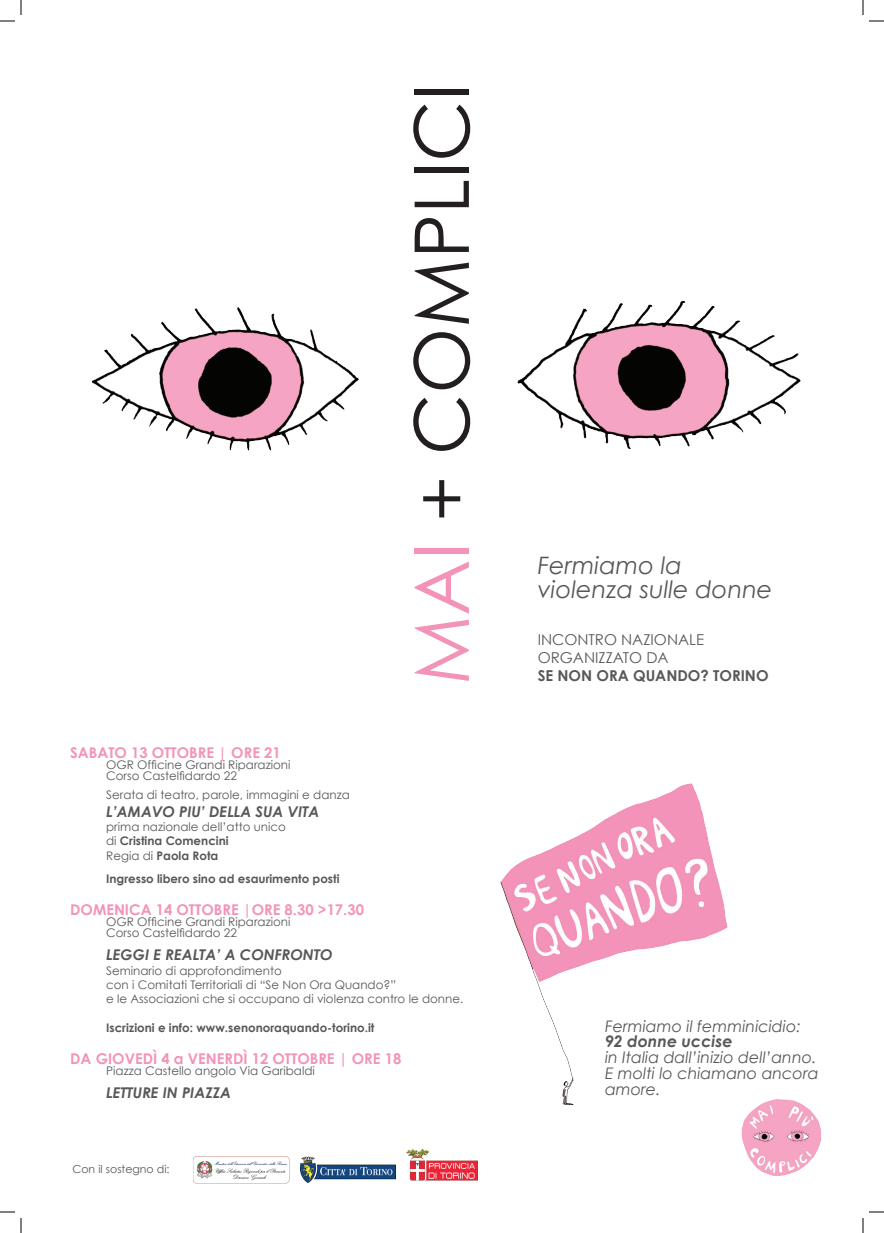
<style>
.page{position:relative;width:884px;height:1233px;background:#fff}
.page>*{position:absolute;margin:0;border:0;box-sizing:border-box;transform-origin:0 0}
.t1{font:75.5px "Century Gothic";color:#231f20}
.t2{font:italic 24px/24px "Century Gothic";color:#57585a}
.t3{font:italic 15.9px/15.9px "Century Gothic";color:#57585a}
.t4{font:italic 700 15.9px "Century Gothic";color:#57585a}
.t5{font:15px/18px "Century Gothic";color:#57585a}
.t6{font:700 15px "Century Gothic";color:#57585a}
.t7{font:700 14.8px "Century Gothic";color:#f393b9}
.t8{font:italic 700 14.8px "Century Gothic";color:#57585a}
.t9{font:11.8px/14.2px "Century Gothic";color:#57585a}
.t10{font:700 11.8px "Century Gothic";color:#57585a}
.t11{font:11px "Century Gothic";color:#57585a}
.s1{color:#f393b9}
.s2{font-weight:700}
</style>
<div class="page">
<img style="left:300px;top:1156px;width:96px;height:26px">
<img style="left:194px;top:1156px;width:95px;height:27px">
<img style="left:407px;top:1148px;width:71px;height:34px">
<img style="left:500px;top:783px;width:228px;height:322px">
<img style="left:742px;top:1099px;width:78px;height:77px">
<img style="left:91px;top:301px;width:710px;height:150px">
<svg style="left:0;top:1211px;width:15px;height:1px"></svg>
<svg style="left:869px;top:1211px;width:15px;height:1px"></svg>
<svg style="left:0;top:0;width:22px;height:22px"></svg>
<svg style="left:20px;top:1218px;width:2px;height:15px"></svg>
<svg style="left:862px;top:0;width:22px;height:22px"></svg>
<svg style="left:862px;top:1218px;width:2px;height:15px"></svg>
<h1 class="t1" style="left:396px;top:685px;width:591px;rotate:-90deg"><span class="s1">mai</span> + complici</h1>
<p class="t7" style="left:70px;top:743px;width:212px">sabato 13 ottobre | ore 21</p>
<p class="t9" style="left:106px;top:759px;width:186px;line-height:11px">OGR Officine Grandi Riparazioni<br>Corso Castelfidardo 22</p>
<p class="t9" style="left:106px;top:787px;width:245px">Serata di teatro, parole, immagini e danza</p>
<p class="t8" style="left:106px;top:802px;width:215px">L’AMAVO PIU’ DELLA SUA VITA</p>
<p class="t9" style="left:106px;top:819px;width:181px">prima nazionale dell’atto unico di <span class="s2">Cristina Comencini<br></span>Regia di <span class="s2">Paola Rota</span></p>
<p class="t10" style="left:70px;top:871px;width:21px">I</p>
<p class="t10" style="left:110px;top:871px;width:232px">ngresso libero sino ad esaurimento posti</p>
<p class="t7" style="left:70px;top:900px;width:295px">domen ica 14 ottobre |ore 8.30 &gt;17.30</p>
<p class="t9" style="left:106px;top:916px;width:186px;line-height:11px">OGR Officine Grandi Riparazioni<br>Corso Castelfidardo 22</p>
<p class="t8" style="left:106px;top:945px;width:228px">LEGGI E REALTA’ A CONFRONTO</p>
<p class="t9" style="left:106px;top:963px;width:359px">Seminario di approfondimento<br>con i Comitati Territoriali di “Se Non Ora Quando?”<br>e le Associazioni che si occupano di violenza contro le donne.</p>
<p class="t10" style="left:70px;top:1020px;width:21px">I</p>
<p class="t10" style="left:110px;top:1020px;width:266px">scrizioni e info: www.senonoraquando-torino.it</p>
<p class="t7" style="left:70px;top:1049px;width:333px">da giovedì 4 a ven erdì 12 ottobre | ore 18</p>
<p class="t9" style="left:106px;top:1063px;width:210px">Piazza Castello angolo Via Garibaldi</p>
<p class="t8" style="left:106px;top:1083px;width:126px">LETTURE IN PIAZZA</p>
<p class="t11" style="left:72px;top:1162px;width:99px">Con il sostegno di:</p>
<h2 class="t2" style="left:538px;top:553px;width:236px">Fermiamo la violenza sulle donne</h2>
<p class="t5" style="left:538px;top:631px;width:168px">Incontro nazionale organizzato da</p>
<p class="t6" style="left:538px;top:666px;width:232px">Se Non Ora Quan do? Torino</p>
<h3 class="t3" style="left:605px;top:1017px;width:197px">Fermiamo il femminicidio:</h3>
<h3 class="t4" style="left:605px;top:1031px;width:129px">92 donne uccise</h3>
<h3 class="t3" style="left:605px;top:1049px;width:215px">in Italia dall’inizio dell’anno.<br>E molti lo chiamano ancora amore.</h3>
</div>
